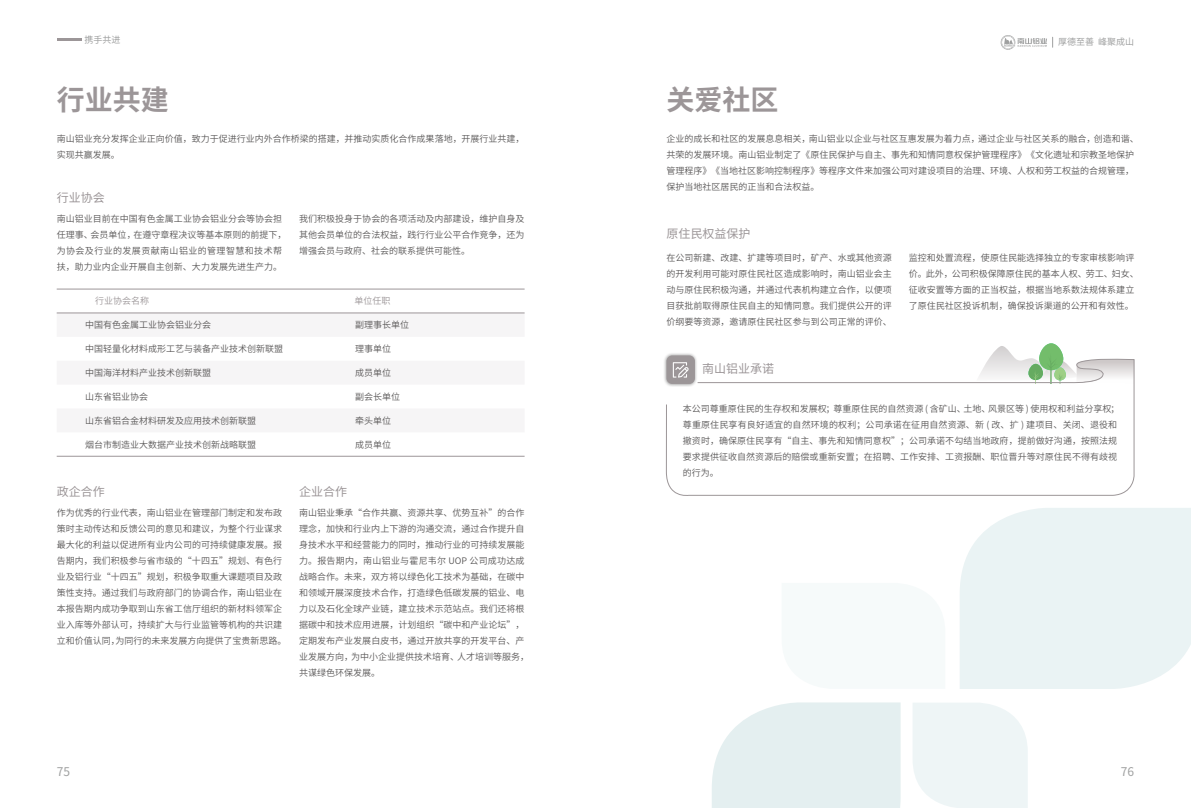
<style>
.page{position:relative;width:1191px;height:808px;background:#fff}
.page>*{position:absolute;margin:0;border:0;box-sizing:border-box;transform-origin:0 0}
.t1{font:700 28px "Source Han Sans CN";color:#9c9698}
.t2{font:12px "Source Han Sans CN";color:#9c9698}
.t3{font:12px "Source Han Sans CN";color:#9fa0a0}
.t4{font:9px/16px "Source Han Sans CN";color:#595757}
.t5{font:9px "Source Han Sans CN";color:#9fa0a0}
.t6{font:9px "Source Han Sans CN";color:#9c9698}
</style>
<div class="page">
<hr style="left:57px;top:38px;width:25px;height:3px;background:#9c9698">
<svg style="left:1000px;top:35px;width:53px;height:15px"></svg>
<hr style="left:57px;top:456px;width:284px;height:1px;background:#9c9698">
<hr style="left:341px;top:456px;width:183px;height:1px;background:#9c9698">
<hr style="left:57px;top:289px;width:284px;height:1px;background:#9c9698">
<hr style="left:341px;top:289px;width:183px;height:1px;background:#9c9698">
<hr style="left:57px;top:313px;width:284px;height:1px;background:#9c9698">
<hr style="left:341px;top:313px;width:183px;height:1px;background:#9c9698">
<div style="left:663px;top:352px;width:35px;height:35px;background:#000;opacity:.4"></div>
<div style="left:666px;top:355px;width:29px;height:29px;background:#9c9698;border-radius:6px"></div>
<svg style="left:1039px;top:343px;width:24px;height:27px"></svg>
<svg style="left:989px;top:346px;width:135px;height:13px"></svg>
<svg style="left:666px;top:359px;width:468px;height:137px"></svg>
<div style="left:960px;top:508px;width:231px;height:181px;background:#eaf3f4"></div>
<svg style="left:712px;top:702px;width:188px;height:106px;background:#e6f0f1"></svg>
<svg style="left:913px;top:703px;width:114px;height:105px;background:#eff5f6"></svg>
<p class="t5" style="left:84px;top:35px;width:37px">携手共进</p>
<p class="t5" style="left:1058px;top:37px;width:78px">厚德至善 峰聚成山</p>
<h1 class="t1" style="left:57px;top:84px;width:113px">行业共建</h1>
<p class="t4" style="left:57px;top:131px;width:469px">南山铝业充分发挥企业正向价值，致力于促进行业内外合作桥梁的搭建，并推动实质化合作成果落地，开展行业共建，实现共赢发展。</p>
<h2 class="t2" style="left:57px;top:191px;width:49px">行业协会</h2>
<p class="t4" style="left:57px;top:211px;width:231px">南山铝业目前在中国有色金属工业协会铝业分会等协会担任理事、会员单位，在遵守章程决议等基本原则的前提下，为协会及行业的发展贡献南山铝业的管理智慧和技术帮扶，助力业内企业开展自主创新、大力发展先进生产力。</p>
<p class="t4" style="left:299px;top:211px;width:227px;text-align:justify">我们积极投身于协会的各项活动及内部建设，维护自身及其他会员单位的合法权益，践行行业公平合作竞争，还为增强会员与政府、社会的联系提供可能性。</p>
<p class="t6" style="left:95px;top:296px;width:56px">行业协会名称</p>
<p class="t6" style="left:354px;top:296px;width:37px">单位任职</p>
<p class="t4" style="left:85px;top:317px;width:127px">中国有色金属工业协会铝业分会</p>
<p class="t4" style="left:355px;top:317px;width:55px">副理事长单位</p>
<p class="t4" style="left:85px;top:341px;width:199px">中国轻量化材料成形工艺与装备产业技术创新联盟</p>
<p class="t4" style="left:355px;top:341px;width:37px">理事单位</p>
<p class="t4" style="left:85px;top:365px;width:127px">中国海洋材料产业技术创新联盟</p>
<p class="t4" style="left:355px;top:365px;width:37px">成员单位</p>
<p class="t4" style="left:85px;top:389px;width:64px">山东省铝业协会</p>
<p class="t4" style="left:355px;top:389px;width:46px">副会长单位</p>
<p class="t4" style="left:85px;top:413px;width:172px">山东省铝合金材料研发及应用技术创新联盟</p>
<p class="t4" style="left:355px;top:413px;width:37px">牵头单位</p>
<p class="t4" style="left:85px;top:437px;width:172px">烟台市制造业大数据产业技术创新战略联盟</p>
<p class="t4" style="left:355px;top:437px;width:37px">成员单位</p>
<h2 class="t2" style="left:57px;top:484px;width:49px">政企合作</h2>
<h2 class="t2" style="left:299px;top:484px;width:49px">企业合作</h2>
<p class="t4" style="left:57px;top:505px;width:231px">作为优秀的行业代表，南山铝业在管理部门制定和发布政策时主动传达和反馈公司的意见和建议，为整个行业谋求最大化的利益以促进所有业内公司的可持续健康发展。报告期内，我们积极参与省市级的“十四五”规划、有色行业及铝行业“十四五”规划，积极争取重大课题项目及政策性支持。通过我们与政府部门的协调合作，南山铝业在本报告期内成功争取到山东省工信厅组织的新材料领军企业入库等外部认可，持续扩大与行业监管等机构的共识建立和价值认同，为同行的未来发展方向提供了宝贵新思路。</p>
<p class="t4" style="left:299px;top:505px;width:231px">南山铝业秉承“合作共赢、资源共享、优势互补”的合作理念，加快和行业内上下游的沟通交流，通过合作提升自身技术水平和经营能力的同时，推动行业的可持续发展能力。报告期内，南山铝业与霍尼韦尔 UOP 公司成功达成战略合作。未来，双方将以绿色化工技术为基础，在碳中和领域开展深度技术合作，打造绿色低碳发展的铝业、电力以及石化全球产业链，建立技术示范站点。我们还将根据碳中和技术应用进展，计划组织“碳中和产业论坛”，定期发布产业发展白皮书，通过开放共享的开发平台、产业发展方向，为中小企业提供技术培育、人才培训等服务，共谋绿色环保发展。</p>
<h1 class="t1" style="left:666px;top:84px;width:113px">关爱社区</h1>
<p class="t4" style="left:666px;top:131px;width:474px">企业的成长和社区的发展息息相关，南山铝业以企业与社区互惠发展为着力点，通过企业与社区关系的融合，创造和谐、共荣的发展环境。南山铝业制定了《原住民保护与自主、事先和知情同意权保护管理程序》《文化遗址和宗教圣地保护管理程序》《当地社区影响控制程序》等程序文件来加强公司对建设项目的治理、环境、人权和劳工权益的合规管理，保护当地社区居民的正当和合法权益。</p>
<h2 class="t2" style="left:666px;top:227px;width:85px">原住民权益保护</h2>
<p class="t4" style="left:666px;top:250px;width:227px;text-align:justify">在公司新建、改建、扩建等项目时，矿产、水或其他资源的开发利用可能对原住民社区造成影响时，南山铝业会主动与原住民积极沟通，并通过代表机构建立合作，以便项目获批前取得原住民自主的知情同意。我们提供公开的评价纲要等资源，邀请原住民社区参与到公司正常的评价、</p>
<p class="t4" style="left:909px;top:250px;width:231px">监控和处置流程，使原住民能选择独立的专家审核影响评价。此外，公司积极保障原住民的基本人权、劳工、妇女、征收安置等方面的正当权益，根据当地系数法规体系建立了原住民社区投诉机制，确保投诉渠道的公开和有效性。</p>
<h2 class="t2" style="left:702px;top:362px;width:73px">南山铝业承诺</h2>
<p class="t4" style="left:683px;top:401px;width:438px">本公司尊重原住民的生存权和发展权；尊重原住民的自然资源 ( 含矿山、土地、风景区等 ) 使用权和利益分享权；尊重原住民享有良好适宜的自然环境的权利；公司承诺在征用自然资源、新 ( 改、扩 ) 建项目、关闭、退役和撤资时，确保原住民享有“自主、事先和知情同意权”；公司承诺不勾结当地政府，提前做好沟通，按照法规要求提供征收自然资源后的赔偿或重新安置；在招聘、工作安排、工资报酬、职位晋升等对原住民不得有歧视的行为。</p>
<h2 class="t3" style="left:57px;top:765px;width:15px">75</h2>
<h2 class="t3" style="left:1121px;top:765px;width:15px">76</h2>
</div>
